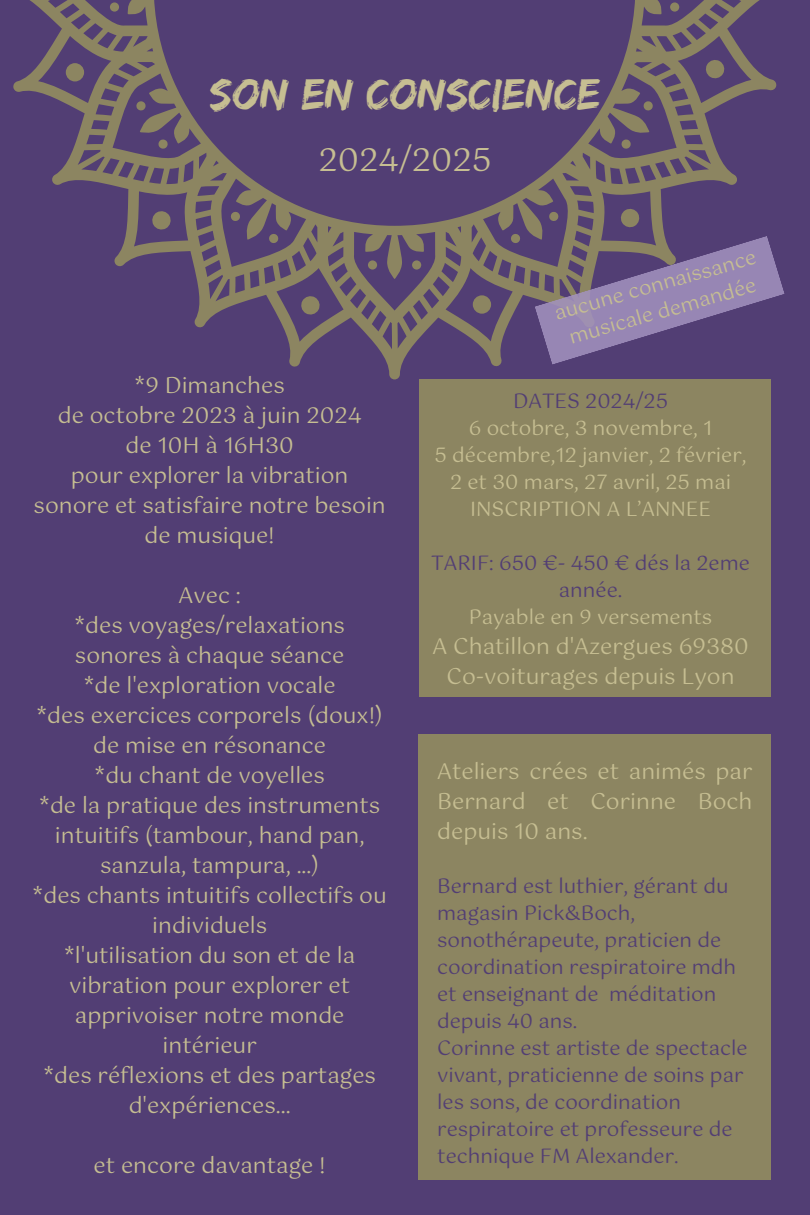
<style>
.page{position:relative;width:810px;height:1215px;background:#523e74}
.page>*{position:absolute;margin:0;border:0;box-sizing:border-box;transform-origin:0 0}
.t1{font:46px "Edo";color:#c6be92}
.t2{font:32px "Gotu";color:#c6be92}
.t3{font:22px/30px "Gotu";color:#c6be92;text-align:center}
.t4{font:20px/27px "Gotu";color:#523e74;text-align:center}
.t5{font:20px/27px "Gotu";color:#c6be92;text-align:center}
</style>
<div class="page">
<svg style="left:13px;top:0;width:764px;height:379px"></svg>
<div style="left:110px;top:2px;width:9px;height:10px;background:#8c8561;border-radius:50%"></div>
<div style="left:66px;top:63px;width:18px;height:18px;background:#8c8561;border-radius:50%"></div>
<div style="left:670px;top:2px;width:9px;height:10px;background:#8c8561;border-radius:50%"></div>
<svg style="left:621px;top:139px;width:10px;height:10px"></svg>
<svg style="left:643px;top:101px;width:10px;height:10px"></svg>
<svg style="left:704px;top:59px;width:21px;height:21px"></svg>
<svg style="left:510px;top:233px;width:11px;height:11px"></svg>
<svg style="left:548px;top:211px;width:11px;height:11px"></svg>
<svg style="left:619px;top:208px;width:21px;height:21px"></svg>
<div style="left:368px;top:260px;width:9px;height:10px;background:#8c8561;border-radius:50%"></div>
<div style="left:412px;top:260px;width:9px;height:10px;background:#8c8561;border-radius:50%"></div>
<div style="left:473px;top:295px;width:18px;height:19px;background:#8c8561;border-radius:50%"></div>
<div style="left:419px;top:380px;width:352px;height:317px;background:#8c8561"></div>
<div style="left:419px;top:734px;width:352px;height:446px;background:#8c8561"></div>
<svg style="left:534px;top:236px;width:251px;height:129px"></svg>
<h1 class="t1" style="left:210px;top:68px;width:392px">SON EN CONSCIENCE</h1>
<h2 class="t2" style="left:318px;top:141px;width:175px">2024/2025</h2>
<p class="t3" style="left:34px;top:370px;width:354px">*9 Dimanches<br>de octobre 2023 à juin 2024<br>de 10H à 16H30<br>pour explorer la vibration sonore et satisfaire notre besoin de musique!</p>
<p class="t3" style="left:33px;top:580px;width:356px">Avec :<br>*des voyages/relaxations sonores à chaque séance<br>*de l'exploration vocale<br>*des exercices corporels (doux!) de mise en résonance<br>*du chant de voyelles<br>*de la pratique des instruments intuitifs (tambour, hand pan, sanzula, tampura, ...)<br>*des chants intuitifs collectifs ou individuels<br>*l'utilisation du son et de la vibration pour explorer et apprivoiser notre monde intérieur<br>*des réflexions et des partages d'expériences...</p>
<p class="t3" style="left:94px;top:1150px;width:234px">et encore davantage !</p>
<p class="t5" style="left:551px;top:301px;width:210px;rotate:-16deg">aucune connaissance musicale demandée</p>
<p class="t4" style="left:513px;top:387px;width:157px">DATES 2024/25</p>
<p class="t5" style="left:434px;top:414px;width:313px">6 octobre, 3 novembre, 1<br>5 décembre,12 janvier, 2 février,<br>2 et 30 mars, 27 avril, 25 mai<br>INSCRIPTION A L’ANNEE</p>
<p class="t4" style="left:431px;top:549px;width:320px">TARIF: 650 €- 450 € dés la 2eme année.</p>
<p class="t5" style="left:469px;top:603px;width:245px">Payable en 9 versements</p>
<p class="t3" style="left:432px;top:631px;width:318px">A Chatillon d'Azergues 69380<br>Co-voiturages depuis Lyon</p>
<p class="t3" style="left:437px;top:756px;width:317px;text-align:justify">Ateliers crées et animés par Bernard et Corinne Boch depuis 10 ans.</p>
<p class="t4" style="left:437px;top:872px;width:312px;text-align:left">Bernard est luthier, gérant du magasin Pick&amp;Boch, sonothérapeute, praticien de coordination respiratoire mdh et enseignant de méditation depuis 40 ans.<br>Corinne est artiste de spectacle vivant, praticienne de soins par les sons, de coordination respiratoire et professeure de technique FM Alexander.</p>
</div>
